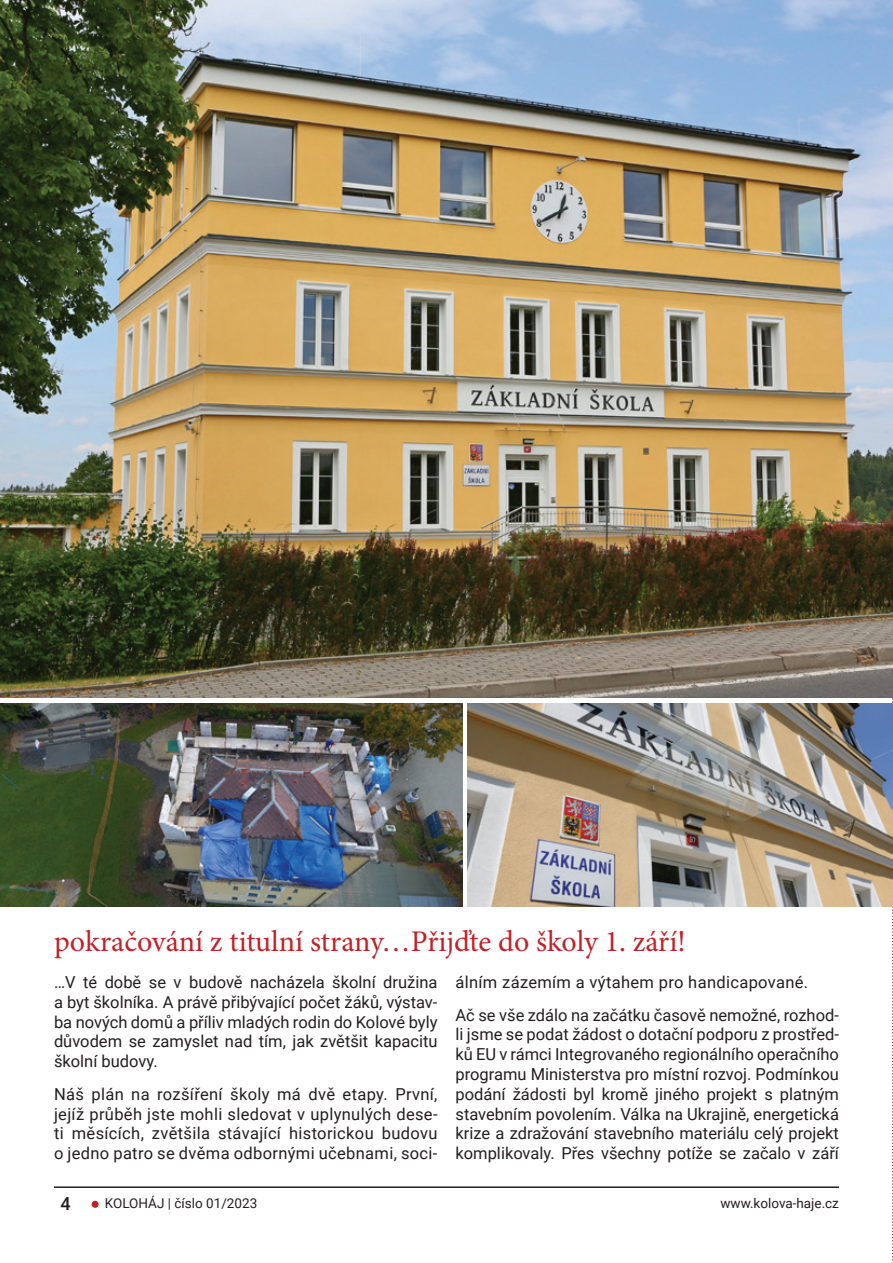
<style>
.page{position:relative;width:893px;height:1263px;background:#fff}
.page>*{position:absolute;margin:0;border:0;box-sizing:border-box;transform-origin:0 0}
.t1{font:30px "Minion Pro";color:#c32025}
.t2{font:500 18px "Roboto";color:#231f20}
.t3{font:16.5px/19.8px "Roboto";color:#231f20;text-align:justify}
.t4{font:13.5px "Roboto";color:#231f20}
</style>
<div class="page">
<hr style="left:54px;top:1186px;width:785px;height:2px;background:#231f20">
<div style="left:92px;top:1201px;width:7px;height:7px;background:#c32025;border-radius:50%"></div>
<svg style="left:892px;top:698px;width:1px;height:565px"></svg>
<img style="left:0;top:0;width:893px;height:698px">
<img style="left:0;top:704px;width:462px;height:202px">
<img style="left:468px;top:704px;width:425px;height:202px">
<h1 class="t1" style="left:54px;top:921px;width:633px">pokračování z titulní strany…Přijďte do školy 1. září!</h1>
<p class="t3" style="left:54px;top:972px;width:385px">…V té době se v budově nacházela školní družina a byt školníka. A právě přibývající počet žáků, výstav&shy;ba nových domů a příliv mladých rodin do Kolové byly důvodem se zamyslet nad tím, jak zvětšit kapacitu školní budovy.</p>
<p class="t3" style="left:54px;top:1083px;width:385px">Náš plán na rozšíření školy má dvě etapy. První, jejíž průběh jste mohli sledovat v uplynulých dese&shy;ti měsících, zvětšila stávající historickou budovu o jedno patro se dvěma odbornými učebnami, soci-</p>
<p class="t3" style="left:455px;top:965px;width:385px;line-height:32.5px">álním zázemím a výtahem pro handicapované.<br>Ač se vše zdálo na začátku časově nemožné, rozhod-</p>
<p class="t3" style="left:455px;top:1024px;width:385px">li jsme se podat žádost o dotační podporu z prostřed&shy;ků EU v rámci Integrovaného regionálního operačního programu Ministerstva pro místní rozvoj. Podmínkou podání žádosti byl kromě jiného projekt s platným stavebním povolením. Válka na Ukrajině, energetická krize a zdražování stavebního materiálu celý projekt komplikovaly. Přes všechny potíže se začalo v září</p>
<p class="t2" style="left:60px;top:1191px;width:12px">4</p>
<p class="t4" style="left:105px;top:1194px;width:154px">KOLOHÁJ | číslo 01/2023</p>
<p class="t4" style="left:720px;top:1194px;width:120px">www.kolova-haje.cz</p>
</div>
